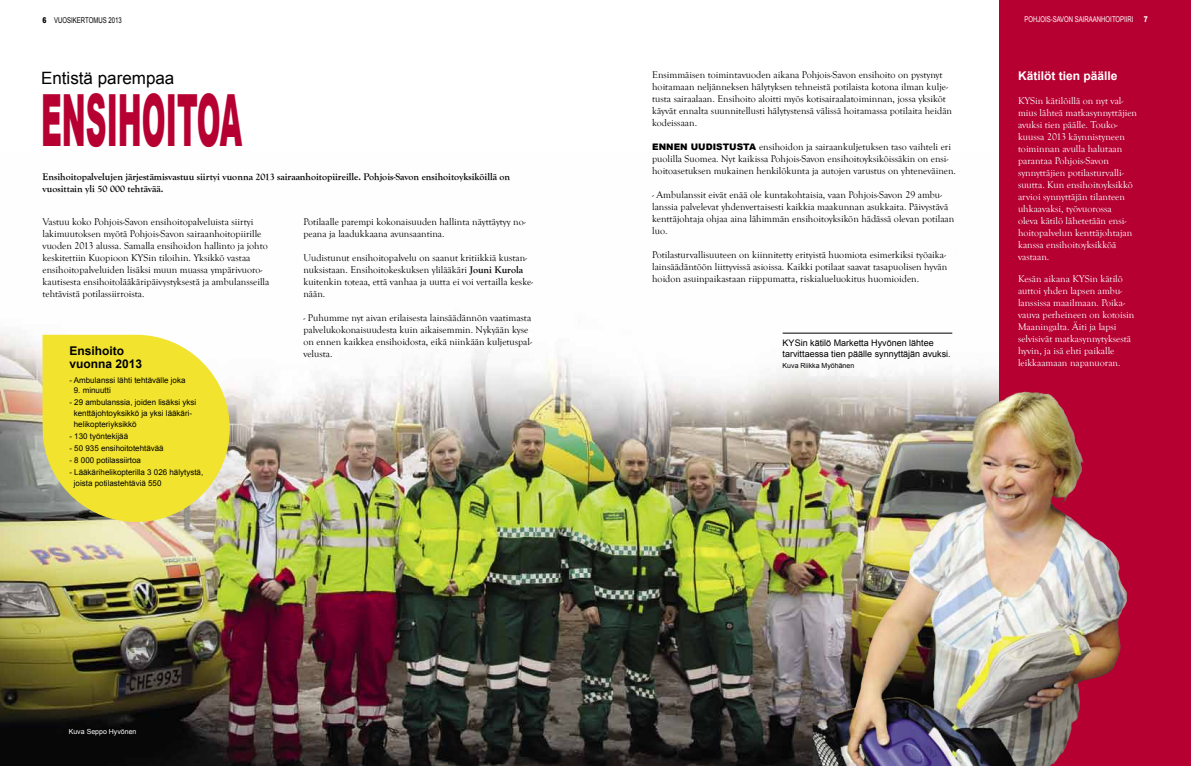
<style>
.page{position:relative;width:1191px;height:766px;background:#fff}
.page>*{position:absolute;margin:0;border:0;box-sizing:border-box;transform-origin:0 0}
.t1{font:900 72px "Arial";color:#b60032;scale:.4 1}
.t2{font:17px "Arial";color:#000}
.t3{font:700 12px/12.5px "Arial";color:#000}
.t4{font:700 12px "Arial";color:#fff}
.t5{font:10px/12px "Goudy Old Style T";color:#000}
.t6{font:10px/12px "Goudy Old Style T";color:#fff}
.t7{font:700 10px/12px "Goudy Old Style T";color:#000}
.t8{font:9px/11px "Arial";color:#000}
.t9{font:8px/11px "Arial";color:#000}
.t10{font:8px "Arial";color:#fff;scale:.75 1}
.t11{font:8px "Arial";color:#000;scale:.75 1}
.t12{font:900 8px "Arial";color:#fff;scale:.75 1}
.t13{font:7px "Arial";color:#000}
.t14{font:7px "Arial";color:#fff}
.s1{font-weight:900}
.s2{font-weight:700}
.s3{font-family:"Arial";font-weight:900;font-size:9px}
</style>
<div class="page">
<img style="left:0;top:332px;width:999px;height:433px">
<div style="left:999px;top:0;width:192px;height:765px;background:#b60032"></div>
<svg style="left:43px;top:334px;width:187px;height:188px;background:#eadd44"></svg>
<hr style="left:782px;top:332px;width:170px;height:1px;background:#000">
<img style="left:812px;top:392px;width:315px;height:373px">
<p class="t11" style="left:43px;top:15px;width:107px"><span class="s1">6</span> VUOSIKERTOMUS 2013</p>
<p class="t10" style="left:1024px;top:14px;width:147px">POHJOIS-SAVON SAIRAANHOITOPIIRI</p>
<p class="t12" style="left:1143px;top:14px;width:7px">7</p>
<h2 class="t2" style="left:41px;top:67px;width:135px">Entistä parempaa</h2>
<h1 class="t1" style="left:41px;top:68px;width:504px">ENSIHOITOA</h1>
<p class="t7" style="left:43px;top:171px;width:469px">Ensihoitopalvelujen järjestämisvastuu siirtyi vuonna 2013 sairaanhoitopiireille. Pohjois-Savon ensihoitoyksiköillä on vuosittain yli 50 000 tehtävää.</p>
<p class="t5" style="left:43px;top:215px;width:228px">Vastuu koko Pohjois-Savon ensihoitopalveluista siirtyi lakimuutoksen myötä Pohjois-Savon sairaanhoitopiirille vuoden 2013 alussa. Samalla ensihoidon hallinto ja johto keskitettiin Kuopioon KYSin tiloihin. Yksikkö vastaa ensihoitopalveluiden lisäksi muun muassa ympärivuoro&shy;kautisesta ensihoitolääkäripäivystyksestä ja ambulansseilla tehtävistä potilassiirroista.</p>
<p class="t5" style="left:303px;top:215px;width:224px">Potilaalle parempi kokonaisuuden hallinta näyttäytyy no&shy;peana ja laadukkaana avunsaantina.</p>
<p class="t5" style="left:303px;top:251px;width:231px">Uudistunut ensihoitopalvelu on saanut kritiikkiä kustan&shy;nuksistaan. Ensihoitokeskuksen ylilääkäri <span class="s2">Jouni Kurola </span>kuitenkin toteaa, että vanhaa ja uutta ei voi vertailla keske&shy;nään.</p>
<p class="t5" style="left:303px;top:311px;width:230px">- Puhumme nyt aivan erilaisesta lainsäädännön vaatimasta palvelukokonaisuudesta kuin aikaisemmin. Nykyään kyse on ennen kaikkea ensihoidosta, eikä niinkään kuljetuspal&shy;velusta.</p>
<p class="t3" style="left:69px;top:345px;width:74px">Ensihoito vuonna 2013</p>
<p class="t9" style="left:69px;top:374px;width:118px">- Ambulanssi lähti tehtävälle joka</p>
<p class="t9" style="left:74px;top:384px;width:38px">9. minuutti</p>
<p class="t9" style="left:74px;top:396px;width:124px;text-indent:-4px">- 29 ambulanssia, joiden lisäksi yksi kenttäjohtoyksikkö ja yksi lääkäri&shy;helikopteriyksikkö</p>
<p class="t9" style="left:69px;top:430px;width:60px">- 130 työntekijää</p>
<p class="t9" style="left:69px;top:442px;width:96px">- 50 935 ensihoitotehtävää</p>
<p class="t9" style="left:69px;top:454px;width:73px">- 8 000 potilassiirtoa</p>
<p class="t9" style="left:74px;top:466px;width:131px;text-indent:-4px">- Lääkärihelikopterilla 3 026 hälytystä, joista potilastehtäviä 550</p>
<p class="t14" style="left:69px;top:726px;width:69px">Kuva Seppo Hyvönen</p>
<p class="t5" style="left:652px;top:69px;width:301px">Ensimmäisen toimintavuoden aikana Pohjois-Savon ensihoito on pystynyt hoitamaan neljänneksen hälytyksen tehneistä potilaista kotona ilman kulje&shy;tusta sairaalaan. Ensihoito aloitti myös kotisairaalatoiminnan, jossa yksiköt käyvät ennalta suunnitellusti hälytystensä välissä hoitamassa potilaita heidän kodeissaan.</p>
<p class="t5" style="left:652px;top:141px;width:305px"><span class="s3">ENNEN UUDISTUSTA</span> ensihoidon ja sairaankuljetuksen taso vaihteli eri puolilla Suomea. Nyt kaikissa Pohjois-Savon ensihoitoyksiköissäkin on ensi&shy;hoitoasetuksen mukainen henkilökunta ja autojen varustus on yhteneväinen.</p>
<p class="t5" style="left:652px;top:189px;width:304px">- Ambulanssit eivät enää ole kuntakohtaisia, vaan Pohjois-Savon 29 ambu&shy;lanssia palvelevat yhdenvertaisesti kaikkia maakunnan asukkaita. Päivystävä kenttäjohtaja ohjaa aina lähimmän ensihoitoyksikön hädässä olevan potilaan luo.</p>
<p class="t5" style="left:652px;top:249px;width:296px;text-align:justify">Potilasturvallisuuteen on kiinnitetty erityistä huomiota esimerkiksi työaika&shy;lainsäädäntöön liittyvissä asioissa. Kaikki potilaat saavat tasapuolisen hyvän hoidon asuinpaikastaan riippumatta, riskialueluokitus huomioiden.</p>
<p class="t8" style="left:782px;top:337px;width:170px">KYSin kätilö Marketta Hyvönen lähtee tarvittaessa tien päälle synnyttäjän avuksi.</p>
<p class="t13" style="left:782px;top:360px;width:73px">Kuva Riikka Myöhänen</p>
<p class="t4" style="left:1018px;top:68px;width:101px">Kätilöt tien päälle</p>
<p class="t6" style="left:1018px;top:95px;width:121px">KYSin kätilöillä on nyt val&shy;mius lähteä matkasynnyttäjien avuksi tien päälle. Touko&shy;kuussa 2013 käynnistyneen toiminnan avulla halutaan parantaa Pohjois-Savon synnyttäjien potilasturvalli&shy;suutta. Kun ensihoitoyksikkö arvioi synnyttäjän tilanteen uhkaavaksi, työvuorossa<br>oleva kätilö lähetetään ensi&shy;hoitopalvelun kenttäjohtajan kanssa ensihoitoyksikköä vastaan.</p>
<p class="t6" style="left:1018px;top:273px;width:118px">Kesän aikana KYSin kätilö auttoi yhden lapsen ambu&shy;lanssissa maailmaan. Poika&shy;vauva perheineen on kotoisin<br>Maaningalta. Äiti ja lapsi selvisivät matkasynnytyksestä hyvin, ja isä ehti paikalle leikkaamaan napanuoran.</p>
</div>
